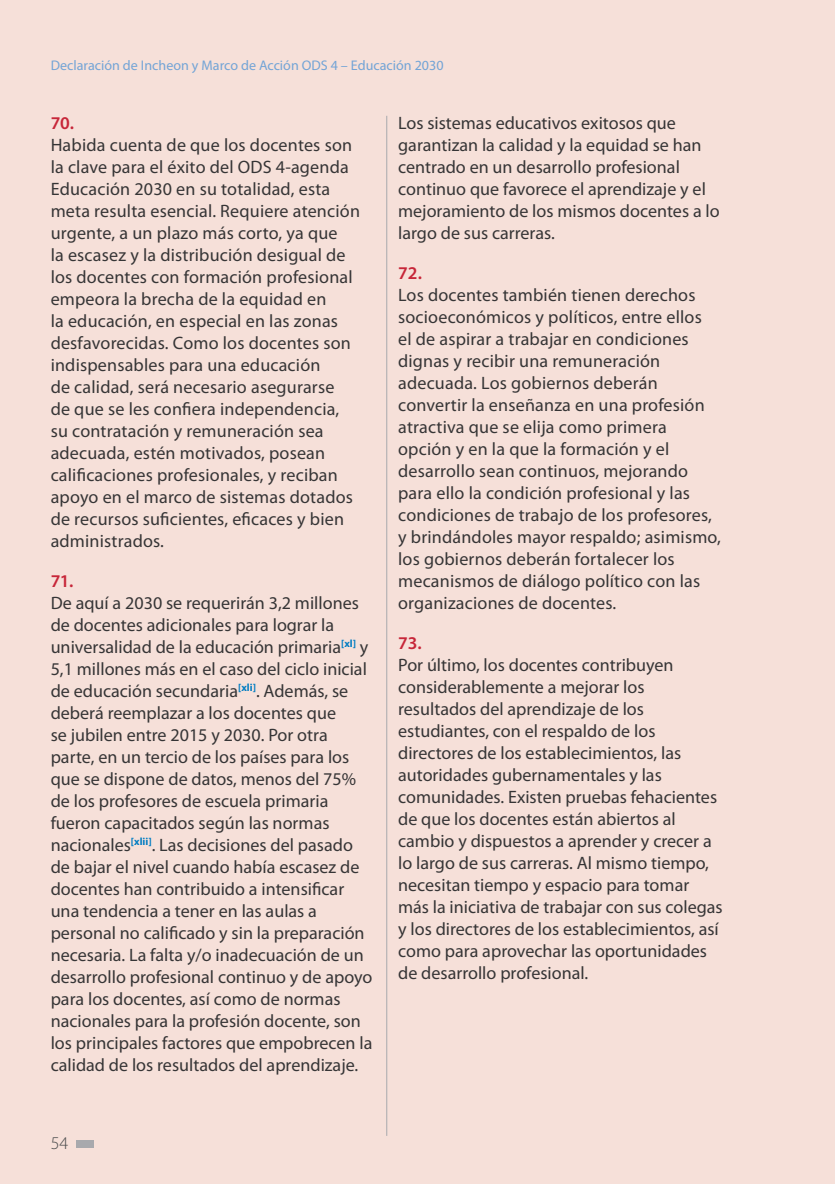
<style>
.page{position:relative;width:835px;height:1184px;background:#f6e0d9}
.page>*{position:absolute;margin:0;border:0;box-sizing:border-box;transform-origin:0 0}
.t1{font:18.03px/22.1px "Myriad Pro";color:#363536}
.t2{font:600 18.03px "Myriad Pro";letter-spacing:-.01em;color:#c72639}
.t3{font:300 18.03px "Myriad Pro";color:#4b4c4d}
.t4{font:14px "Myriad Pro";color:#73a4d6}
</style>
<div class="page">
<div style="left:76px;top:1140px;width:17px;height:7px;background:#a8a9ad"></div>
<hr style="left:386px;top:116px;width:1px;height:1019px;background:#a8a9ad">
<p class="t4" style="left:51px;top:56px;width:394px">Declaración de Incheon y Marco de Acción ODS 4 – Educación 2030</p>
<p class="t2" style="left:51px;top:112px;width:25px">70.</p>
<p class="t1" style="left:51px;top:134px;width:311px">Habida cuenta de que los docentes son la clave para el éxito del ODS 4-agenda Educación 2030 en su totalidad, esta meta resulta esencial. Requiere atención urgente, a un plazo más corto, ya que<br>la escasez y la distribución desigual de los docentes con formación profesional empeora la brecha de la equidad en<br>la educación, en especial en las zonas desfavorecidas. Como los docentes son indispensables para una educación<br>de calidad, será necesario asegurarse<br>de que se les confiera independencia, su contratación y remuneración sea adecuada, estén motivados, posean calificaciones profesionales, y reciban apoyo en el marco de sistemas dotados de recursos suficientes, eficaces y bien administrados.</p>
<p class="t2" style="left:51px;top:569px;width:24px">71.</p>
<p class="t1" style="left:51px;top:591px;width:323px">De aquí a 2030 se requerirán 3,2 millones de docentes adicionales para lograr la universalidad de la educación primaria<sup>[xl]</sup> y 5,1 millones más en el caso del ciclo inicial de educación secundaria<sup>[xli]</sup>. Además, se deberá reemplazar a los docentes que<br>se jubilen entre 2015 y 2030. Por otra parte, en un tercio de los países para los que se dispone de datos, menos del 75% de los profesores de escuela primaria fueron capacitados según las normas nacionales<sup>[xlii]</sup>. Las decisiones del pasado de bajar el nivel cuando había escasez de docentes han contribuido a intensificar una tendencia a tener en las aulas a personal no calificado y sin la preparación necesaria. La falta y/o inadecuación de un desarrollo profesional continuo y de apoyo para los docentes, así como de normas nacionales para la profesión docente, son los principales factores que empobrecen la calidad de los resultados del aprendizaje.</p>
<p class="t3" style="left:51px;top:1132px;width:19px">54</p>
<p class="t1" style="left:398px;top:112px;width:323px">Los sistemas educativos exitosos que garantizan la calidad y la equidad se han centrado en un desarrollo profesional continuo que favorece el aprendizaje y el mejoramiento de los mismos docentes a lo largo de sus carreras.</p>
<p class="t2" style="left:398px;top:262px;width:26px">72.</p>
<p class="t1" style="left:398px;top:284px;width:324px">Los docentes también tienen derechos socioeconómicos y políticos, entre ellos<br>el de aspirar a trabajar en condiciones dignas y recibir una remuneración adecuada. Los gobiernos deberán convertir la enseñanza en una profesión atractiva que se elija como primera opción y en la que la formación y el desarrollo sean continuos, mejorando para ello la condición profesional y las condiciones de trabajo de los profesores, y brindándoles mayor respaldo; asimismo, los gobiernos deberán fortalecer los mecanismos de diálogo político con las organizaciones de docentes.</p>
<p class="t2" style="left:398px;top:631px;width:25px">73.</p>
<p class="t1" style="left:398px;top:653px;width:326px">Por último, los docentes contribuyen considerablemente a mejorar los resultados del aprendizaje de los estudiantes, con el respaldo de los directores de los establecimientos, las autoridades gubernamentales y las comunidades. Existen pruebas fehacientes de que los docentes están abiertos al cambio y dispuestos a aprender y crecer a lo largo de sus carreras. Al mismo tiempo, necesitan tiempo y espacio para tomar más la iniciativa de trabajar con sus colegas y los directores de los establecimientos, así como para aprovechar las oportunidades de desarrollo profesional.</p>
</div>
